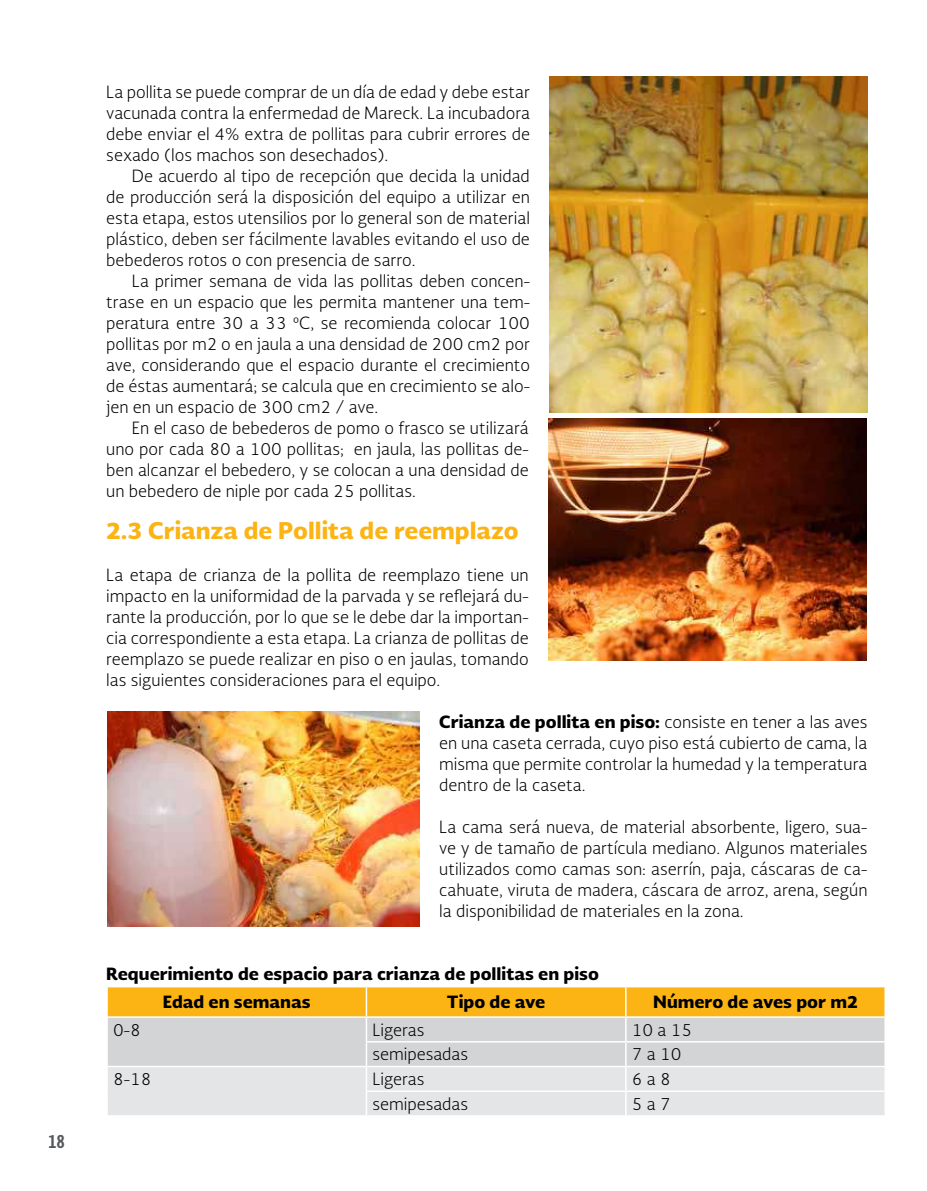
<style>
.page{position:relative;width:927px;height:1191px;background:#fff}
.page>*{position:absolute;margin:0;border:0;box-sizing:border-box;transform-origin:0 0}
.t1{font:900 22.5px "Soberana Sans";color:#fcb414}
.t2{font:700 18px "Soberana Sans Condensed";color:#57585b}
.t3{font:300 16.5px/21px "Soberana Sans";color:#000;text-align:justify}
.t4{font:900 16.5px/28.2px "Soberana Sans";color:#000}
.s1{font-weight:900}
</style>
<div class="page">
<svg style="left:107px;top:986px;width:778px;height:129px;background:#e4d5b2"></svg>
<hr style="left:626px;top:1090px;width:260px;height:2px;background:#fff">
<hr style="left:625px;top:1092px;width:2px;height:23px;background:#fff">
<hr style="left:884px;top:1092px;width:2px;height:23px;background:#fff">
<img style="left:549px;top:77px;width:318px;height:336px">
<img style="left:548px;top:419px;width:318px;height:241px">
<img style="left:107px;top:712px;width:313px;height:214px">
<p class="t2" style="left:48px;top:1128px;width:18px">18</p>
<p class="t3" style="left:106px;top:81px;width:425px">La pollita se puede comprar de un día de edad y debe estar vacunada contra la enfermedad de Mareck. La incubadora debe enviar el 4% extra de pollitas para cubrir errores de sexado (los machos son desechados).</p>
<p class="t3" style="left:106px;top:165px;width:425px;text-indent:26px">De acuerdo al tipo de recepción que decida la unidad de producción será la disposición del equipo a utilizar en esta etapa, estos utensilios por lo general son de material plástico, deben ser fácilmente lavables evitando el uso de bebederos rotos o con presencia de sarro.</p>
<p class="t3" style="left:106px;top:270px;width:425px;text-indent:26px">La primer semana de vida las pollitas deben concen&shy;trase en un espacio que les permita mantener una tem&shy;peratura entre 30 a 33 ºC, se recomienda colocar 100 pollitas por m2 o en jaula a una densidad de 200 cm2 por ave, considerando que el espacio durante el crecimiento de éstas aumentará; se calcula que en crecimiento se alo&shy;jen en un espacio de 300 cm2 / ave.</p>
<p class="t3" style="left:106px;top:417px;width:424px;text-indent:26px">En el caso de bebederos de pomo o frasco se utilizará uno por cada 80 a 100 pollitas; en jaula, las pollitas de&shy;ben alcanzar el bebedero, y se colocan a una densidad de un bebedero de niple por cada 25 pollitas.</p>
<h1 class="t1" style="left:106px;top:514px;width:414px">2.3 Crianza de Pollita de reemplazo</h1>
<p class="t3" style="left:106px;top:564px;width:424px">La etapa de crianza de la pollita de reemplazo tiene un impacto en la uniformidad de la parvada y se reflejará du&shy;rante la producción, por lo que se le debe dar la importan&shy;cia correspondiente a esta etapa. La crianza de pollitas de reemplazo se puede realizar en piso o en jaulas, tomando las siguientes consideraciones para el equipo.</p>
<p class="t3" style="left:439px;top:711px;width:430px"><span class="s1">Crianza de pollita en piso:</span> consiste en tener a las aves en una caseta cerrada, cuyo piso está cubierto de cama, la misma que permite controlar la humedad y la temperatura dentro de la caseta.</p>
<p class="t3" style="left:439px;top:816px;width:430px">La cama será nueva, de material absorbente, ligero, sua&shy;ve y de tamaño de partícula mediano. Algunos materiales utilizados como camas son: aserrín, paja, cáscaras de ca&shy;cahuate, viruta de madera, cáscara de arroz, arena, según la disponibilidad de materiales en la zona.</p>
<p class="t4" style="left:163px;top:959px;width:437px;text-indent:-57px">Requerimiento de espacio para crianza de pollitas en piso<br>Edad en semanas</p>
<p class="t4" style="left:447px;top:987px;width:100px">Tipo de ave</p>
<p class="t4" style="left:653px;top:987px;width:206px">Número de aves por m2</p>
<p class="t3" style="left:113px;top:1018px;width:29px">0-8</p>
<p class="t3" style="left:372px;top:1018px;width:54px">Ligeras</p>
<p class="t3" style="left:632px;top:1018px;width:62px">10 a 15</p>
<p class="t3" style="left:372px;top:1043px;width:97px">semipesadas</p>
<p class="t3" style="left:632px;top:1043px;width:51px">7 a 10</p>
<p class="t3" style="left:113px;top:1068px;width:40px">8-18</p>
<p class="t3" style="left:372px;top:1068px;width:54px">Ligeras</p>
<p class="t3" style="left:632px;top:1068px;width:40px">6 a 8</p>
<p class="t3" style="left:372px;top:1092px;width:97px">semipesadas</p>
<p class="t3" style="left:632px;top:1092px;width:40px">5 a 7</p>
</div>
